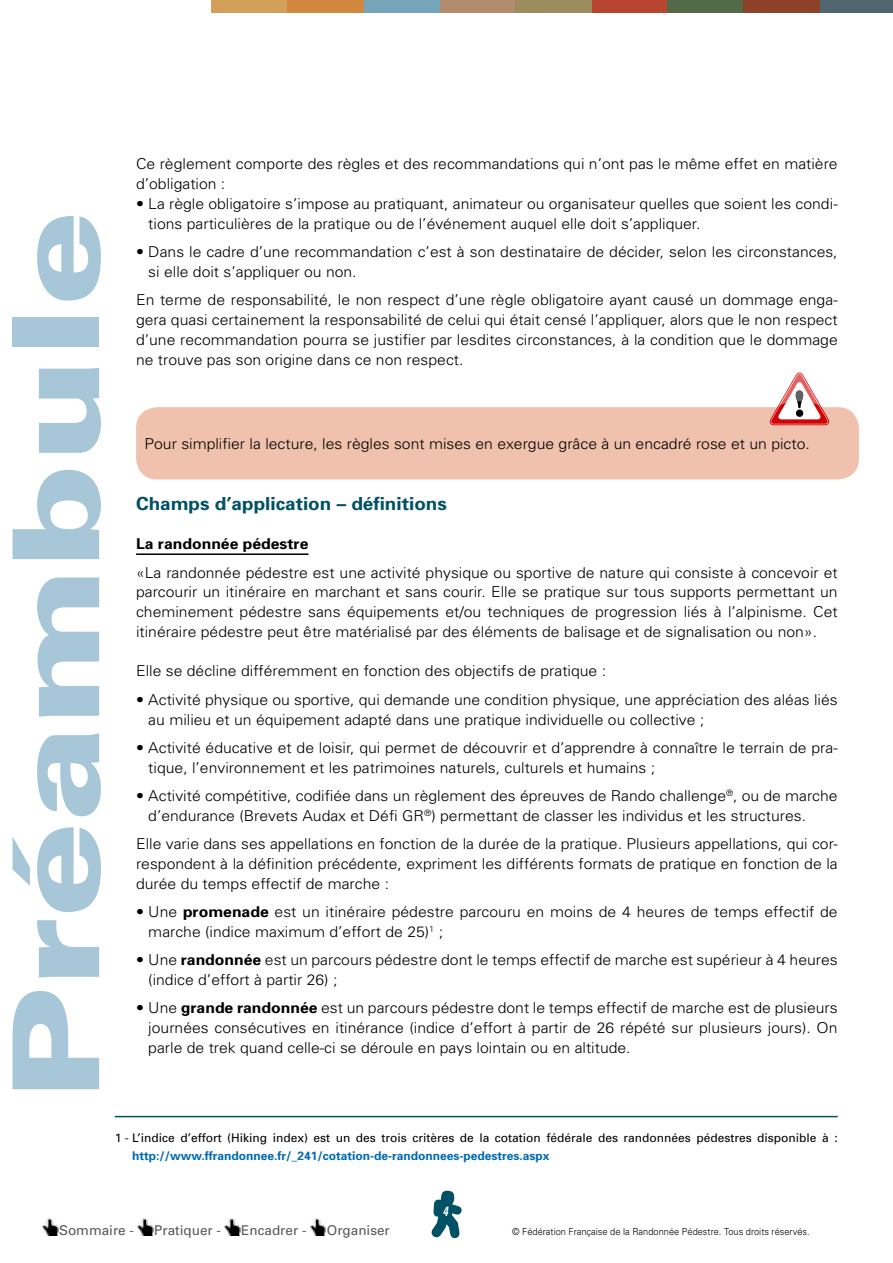
<style>
.page{position:relative;width:893px;height:1263px;background:#fff}
.page>*{position:absolute;margin:0;border:0;box-sizing:border-box;transform-origin:0 0}
.t1{font:900 120px "Univers";color:#a7c7d9;scale:1.31 1}
.t2{font:700 18px "Univers";color:#005165;scale:1.05 1}
.Espace_après_2_mm{font:300 15px/19.8px "Univers";color:#000;scale:1.05 1}
.t3{font:700 15px "Univers";color:#000;scale:1.05 1}
.t4{font:13.5px "Univers";color:#58585a}
.t5{font:italic 700 condensed 13.35px "Univers";color:#fff;scale:.85 1}
.t6{font:12px/18px "Univers";color:#000}
.t7{font:300 9.75px "Univers";color:#000;scale:.95 1}
.s1{font-weight:700}
.s2{font-weight:700;color:#006ab3}
</style>
<div class="page">
<div style="left:136px;top:407px;width:723px;height:72px;background:#f0c2ad;border-radius:21px"></div>
<hr style="left:136px;top:553px;width:172px;height:2px;background:#000">
<div style="left:212px;top:0;width:76px;height:13px;background:#d3a05a"></div>
<div style="left:440px;top:0;width:76px;height:13px;background:#b38b6e"></div>
<div style="left:592px;top:0;width:76px;height:13px;background:#b84530"></div>
<div style="left:668px;top:0;width:76px;height:13px;background:#546945"></div>
<div style="left:364px;top:0;width:76px;height:13px;background:#75a5b9"></div>
<div style="left:820px;top:0;width:73px;height:13px;background:#516571"></div>
<div style="left:288px;top:0;width:76px;height:13px;background:#d1873d"></div>
<div style="left:744px;top:0;width:76px;height:13px;background:#8e4129"></div>
<div style="left:516px;top:0;width:76px;height:13px;background:#9c8d5f"></div>
<hr style="left:115px;top:1116px;width:723px;height:1px;background:#005165">
<svg style="left:431px;top:1191px;width:31px;height:47px"></svg>
<img style="left:43px;top:1218px;width:15px;height:17px">
<img style="left:138px;top:1218px;width:15px;height:17px">
<img style="left:225px;top:1218px;width:15px;height:17px">
<img style="left:310px;top:1218px;width:16px;height:17px">
<svg style="left:768px;top:372px;width:62px;height:53px"></svg>
<p class="t1" style="left:-18px;top:1101px;width:681px;rotate:-90deg">Préambule</p>
<p class="Espace_après_2_mm" style="left:136px;top:154px;width:670px">Ce règlement comporte des règles et des recommandations qui n’ont pas le même effet en matière d’obligation :</p>
<p class="Espace_après_2_mm" style="left:148px;top:193px;width:658px;text-indent:-12px">• La règle obligatoire s’impose au pratiquant, animateur ou organisateur quelles que soient les condi&shy;tions particulières de la pratique ou de l’événement auquel elle doit s’appliquer.</p>
<p class="Espace_après_2_mm" style="left:148px;top:241px;width:658px;text-indent:-12px">• Dans le cadre d’une recommandation c’est à son destinataire de décider, selon les circonstances, si elle doit s’appliquer ou non.</p>
<p class="Espace_après_2_mm" style="left:136px;top:290px;width:670px;text-align:justify">En terme de responsabilité, le non respect d’une règle obligatoire ayant causé un dommage enga&shy;gera quasi certainement la responsabilité de celui qui était censé l’appliquer, alors que le non respect d’une recommandation pourra se justifier par lesdites circonstances, à la condition que le dommage ne trouve pas son origine dans ce non respect.</p>
<p class="Espace_après_2_mm" style="left:145px;top:434px;width:635px">Pour simplifier la lecture, les règles sont mises en exergue grâce à un encadré rose et un picto.</p>
<p class="t2" style="left:136px;top:492px;width:298px">Champs d’application – définitions</p>
<p class="t3" style="left:136px;top:534px;width:166px">La randonnée pédestre</p>
<p class="Espace_après_2_mm" style="left:136px;top:562px;width:670px;text-align:justify">«La randonnée pédestre est une activité physique ou sportive de nature qui consiste à concevoir et parcourir un itinéraire en marchant et sans courir. Elle se pratique sur tous supports permettant un cheminement pédestre sans équipements et/ou techniques de progression liés à l’alpinisme. Cet itinéraire pédestre peut être matérialisé par des éléments de balisage et de signalisation ou non».</p>
<p class="Espace_après_2_mm" style="left:136px;top:661px;width:449px">Elle se décline différemment en fonction des objectifs de pratique :</p>
<p class="Espace_après_2_mm" style="left:148px;top:689px;width:658px;text-indent:-12px">• Activité physique ou sportive, qui demande une condition physique, une appréciation des aléas liés au milieu et un équipement adapté dans une pratique individuelle ou collective ;</p>
<p class="Espace_après_2_mm" style="left:148px;top:737px;width:658px;text-indent:-12px">• Activité éducative et de loisir, qui permet de découvrir et d’apprendre à connaître le terrain de pra&shy;tique, l’environnement et les patrimoines naturels, culturels et humains ;</p>
<p class="Espace_après_2_mm" style="left:148px;top:785px;width:658px;text-indent:-12px">• Activité compétitive, codifiée dans un règlement des épreuves de Rando challenge<sup>®</sup>, ou de marche d’endurance (Brevets Audax et Défi GR<sup>®</sup>) permettant de classer les individus et les structures.</p>
<p class="Espace_après_2_mm" style="left:136px;top:833px;width:670px;text-align:justify">Elle varie dans ses appellations en fonction de la durée de la pratique. Plusieurs appellations, qui cor&shy;respondent à la définition précédente, expriment les différents formats de pratique en fonction de la durée du temps effectif de marche :</p>
<p class="Espace_après_2_mm" style="left:148px;top:901px;width:658px;text-indent:-12px">• Une <span class="s1">promenade</span> est un itinéraire pédestre parcouru en moins de 4 heures de temps effectif de marche (indice maximum d’effort de 25)<sup>1</sup> ;</p>
<p class="Espace_après_2_mm" style="left:148px;top:949px;width:658px;text-indent:-12px">• Une <span class="s1">randonnée</span> est un parcours pédestre dont le temps effectif de marche est supérieur à 4 heures (indice d’effort à partir 26) ;</p>
<p class="Espace_après_2_mm" style="left:136px;top:997px;width:670px;text-align:right">• Une <span class="s1">grande randonnée</span> est un parcours pédestre dont le temps effectif de marche est de plusieurs journées consécutives en itinérance (indice d’effort à partir de 26 répété sur plusieurs jours). On</p>
<p class="Espace_après_2_mm" style="left:148px;top:1037px;width:461px">parle de trek quand celle-ci se déroule en pays lointain ou en altitude.</p>
<p class="t6" style="left:132px;top:1128px;width:707px;text-indent:-17px">1 - L’indice d’effort (Hiking index) est un des trois critères de la cotation fédérale des randonnées pédestres disponible à : <span class="s2">http://www.ffrandonnee.fr/_241/cotation-de-randonnees-pedestres.aspx</span></p>
<p class="t5" style="left:443px;top:1203px;width:7px">4</p>
<p class="t4" style="left:59px;top:1222px;width:77px">Sommaire -</p>
<p class="t4" style="left:154px;top:1222px;width:68px">Pratiquer -</p>
<p class="t4" style="left:241px;top:1222px;width:67px">Encadrer -</p>
<p class="t4" style="left:327px;top:1222px;width:65px">Organiser</p>
<p class="t7" style="left:512px;top:1225px;width:315px">© Fédération Française de la Randonnée Pédestre. Tous droits réservés.</p>
</div>
